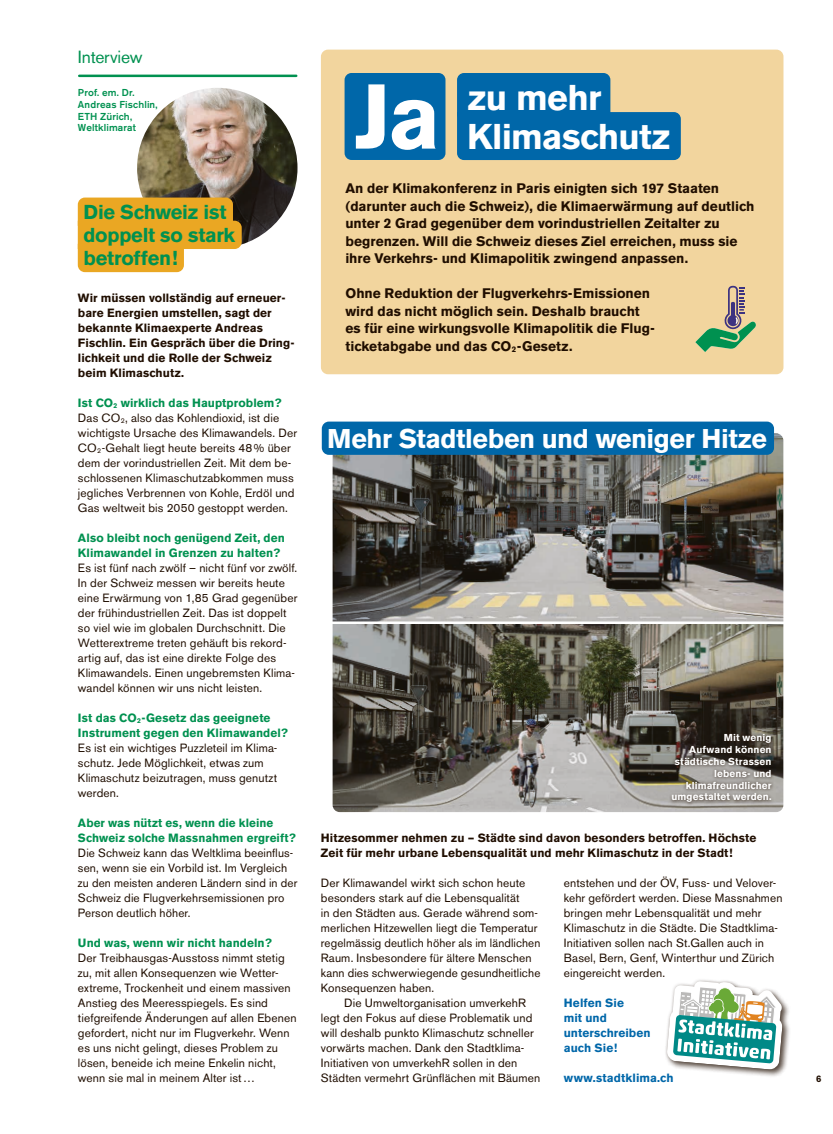
<style>
.page{position:relative;width:833px;height:1134px;background:#fff}
.page>*{position:absolute;margin:0;border:0;box-sizing:border-box;transform-origin:0 0}
.t1{font:700 90.88px "Akzidenz Grotesk BE";color:#fff}
.t2{font:700 35.5px/39px "Akzidenz Grotesk BE";letter-spacing:-.02em;color:#fff}
.t3{font:700 26.88px "Akzidenz Grotesk BE";letter-spacing:-.015em;color:#fff}
.t4{font:700 20px/23.1px "Akzidenz Grotesk BE";letter-spacing:-.01em;color:#009150}
.t5{font:17.5px "Akzidenz Grotesk BE";letter-spacing:-.01em;color:#009150}
.t6{font:700 13.75px/17.5px "Akzidenz Grotesk BE";color:#200e00}
.t7{font:11.88px/15px "Akzidenz Grotesk BE";letter-spacing:.01em;color:#200e00}
.t8{font:700 11.88px/15px "Akzidenz Grotesk BE";letter-spacing:.005em;color:#200e00}
.t9{font:700 11.88px/15px "Akzidenz Grotesk BE";letter-spacing:.005em;color:#009150}
.t10{font:700 11.88px/15px "Akzidenz Grotesk BE";letter-spacing:.01em;color:#0067a9}
.t11{font:700 10px/11.9px "Akzidenz Grotesk BE";letter-spacing:.01em;color:#fff;text-align:right}
.t12{font:500 10px/11.9px "Akzidenz Grotesk BE";letter-spacing:.015em;color:#009150}
.t13{font:700 9.38px "Akzidenz Grotesk BE";color:#200e00}
.s1{font-weight:700;color:#009150}
</style>
<div class="page">
<div style="left:321px;top:50px;width:462px;height:324px;background:#f2d59e;border-radius:7px"></div>
<img style="left:332px;top:433px;width:451px;height:379px">
<div style="left:665px;top:979px;width:125px;height:99px;background:#200e00;opacity:.75"></div>
<svg style="left:665px;top:979px;width:124px;height:95px"></svg>
<img style="left:137px;top:88px;width:160px;height:160px;border-radius:80px">
<svg style="left:695px;top:286px;width:61px;height:66px"></svg>
<div style="left:344px;top:73px;width:101px;height:87px;background:#0067a9;border-radius:7px"></div>
<div style="left:457px;top:73px;width:153px;height:48px;background:#0067a9;border-radius:7px"></div>
<div style="left:457px;top:112px;width:224px;height:48px;background:#0067a9"></div>
<div style="left:669px;top:731px;width:106px;height:75px;background:#200e00;opacity:.75"></div>
<div style="left:322px;top:422px;width:452px;height:33px;background:#0067a9;border-radius:7px"></div>
<hr style="left:79px;top:75px;width:217px;height:2px;background:#009150">
<svg style="left:78px;top:198px;width:164px;height:74px;background:#e8ae3b"></svg>
<hr style="left:323px;top:621px;width:463px;height:3px;background:#fff">
<h3 class="t5" style="left:78px;top:46px;width:66px">Interview</h3>
<p class="t12" style="left:78px;top:86px;width:81px">Prof. em. Dr.<br>Andreas Fischlin,<br>ETH Zürich,<br>Weltklimarat</p>
<h3 class="t4" style="left:83px;top:200px;width:153px">Die Schweiz ist doppelt so stark betroffen!</h3>
<p class="t8" style="left:78px;top:290px;width:218px">Wir müssen vollständig auf erneuer&shy;bare Energien umstellen, sagt der bekannte Klimaexperte Andreas<br>Fischlin. Ein Gespräch über die Dring&shy;lichkeit und die Rolle der Schweiz beim Klimaschutz.</p>
<p class="t7" style="left:78px;top:395px;width:221px"><span class="s1">Ist CO</span><sub>2</sub> <span class="s1">wirklich das Hauptproblem?<br></span>Das CO<sub>2</sub>, also das Kohlendioxid, ist die wichtigste Ursache des Klimawandels. Der CO<sub>2</sub>-Gehalt liegt heute bereits 48% über dem der vorindustriellen Zeit. Mit dem be&shy;schlossenen Klimaschutzabkommen muss jegliches Verbrennen von Kohle, Erdöl und Gas weltweit bis 2050 gestoppt werden.</p>
<p class="t9" style="left:78px;top:530px;width:208px">Also bleibt noch genügend Zeit, den<br>Klimawandel in Grenzen zu halten?</p>
<p class="t7" style="left:78px;top:560px;width:221px">Es ist fünf nach zwölf – nicht fünf vor zwölf.<br>In der Schweiz messen wir bereits heute eine Erwärmung von 1,85 Grad gegenüber der frühindustriellen Zeit. Das ist doppelt so viel wie im globalen Durchschnitt. Die Wetterextreme treten gehäuft bis rekord&shy;artig auf, das ist eine direkte Folge des Klimawandels. Einen ungebremsten Klima&shy;wandel können wir uns nicht leisten.</p>
<p class="t9" style="left:78px;top:710px;width:211px">Ist das CO<sub>2</sub>-Gesetz das geeignete<br>Instrument gegen den Klimawandel?</p>
<p class="t7" style="left:78px;top:740px;width:201px">Es ist ein wichtiges Puzzleteil im Klima&shy;schutz. Jede Möglichkeit, etwas zum<br>Klimaschutz beizutragen, muss genutzt werden.</p>
<p class="t9" style="left:78px;top:815px;width:219px">Aber was nützt es, wenn die kleine<br>Schweiz solche Massnahmen ergreift?</p>
<p class="t7" style="left:78px;top:845px;width:221px">Die Schweiz kann das Weltklima beeinflus&shy;sen, wenn sie ein Vorbild ist. Im Vergleich zu den meisten anderen Ländern sind in der Schweiz die Flugverkehrsemissionen pro Person deutlich höher.</p>
<p class="t9" style="left:78px;top:935px;width:195px">Und was, wenn wir nicht handeln?</p>
<p class="t7" style="left:78px;top:950px;width:220px">Der Treibhausgas-Ausstoss nimmt stetig zu, mit allen Konsequenzen wie Wetter&shy;extreme, Trockenheit und einem massiven Anstieg des Meeresspiegels. Es sind tiefgreifende Änderungen auf allen Ebenen gefordert, nicht nur im Flugverkehr. Wenn es uns nicht gelingt, dieses Problem zu lösen, beneide ich meine Enkelin nicht, wenn sie mal in meinem Alter ist…</p>
<h1 class="t1" style="left:354px;top:64px;width:88px">Ja</h1>
<h2 class="t2" style="left:467px;top:78px;width:205px">zu mehr<br>Klimaschutz</h2>
<p class="t6" style="left:345px;top:180px;width:410px">An der Klimakonferenz in Paris einigten sich 197 Staaten (darunter auch die Schweiz), die Klimaerwärmung auf deutlich unter 2 Grad gegenüber dem vorindustriellen Zeitalter zu begrenzen. Will die Schweiz dieses Ziel erreichen, muss sie ihre Verkehrs- und Klimapolitik zwingend anpassen.</p>
<p class="t6" style="left:345px;top:285px;width:311px">Ohne Reduktion der Flugverkehrs-Emissionen wird das nicht möglich sein. Deshalb braucht es für eine wirkungsvolle Klimapolitik die Flug&shy;ticketabgabe und das CO<sub>2</sub>-Gesetz.</p>
<h3 class="t3" style="left:327px;top:423px;width:441px">Mehr Stadtleben und weniger Hitze</h3>
<p class="t11" style="left:671px;top:732px;width:102px">Mit wenig<br>Aufwand können städtische Strassen lebens- und klimafreundlicher umgestaltet werden.</p>
<p class="t8" style="left:321px;top:830px;width:437px">Hitzesommer nehmen zu – Städte sind davon besonders betroffen. Höchste<br>Zeit für mehr urbane Lebensqualität und mehr Klimaschutz in der Stadt!</p>
<p class="t7" style="left:321px;top:875px;width:221px">Der Klimawandel wirkt sich schon heute besonders stark auf die Lebensqualität<br>in den Städten aus. Gerade während som&shy;merlichen Hitzewellen liegt die Temperatur regelmässig deutlich höher als im ländlichen Raum. Insbesondere für ältere Menschen kann dies schwerwiegende gesundheitliche Konsequenzen haben.</p>
<p class="t7" style="left:321px;top:995px;width:221px;text-indent:23px">Die Umweltorganisation umverkehR legt den Fokus auf diese Problematik und will deshalb punkto Klimaschutz schneller vorwärts machen. Dank den Stadtklima-Initiativen von umverkehR sollen in den Städten vermehrt Grünflächen mit Bäumen</p>
<p class="t7" style="left:564px;top:875px;width:220px">entstehen und der ÖV, Fuss- und Velover&shy;kehr gefördert werden. Diese Massnahmen bringen mehr Lebensqualität und mehr Klimaschutz in die Städte. Die Stadtklima-Initiativen sollen nach St.Gallen auch in Basel, Bern, Genf, Winterthur und Zürich eingereicht werden.</p>
<p class="t10" style="left:564px;top:995px;width:88px">Helfen Sie<br>mit und unterschreiben auch Sie!</p>
<p class="t10" style="left:564px;top:1070px;width:111px">www.stadtklima.ch</p>
<p class="t13" style="left:816px;top:1073px;width:7px">6</p>
</div>
